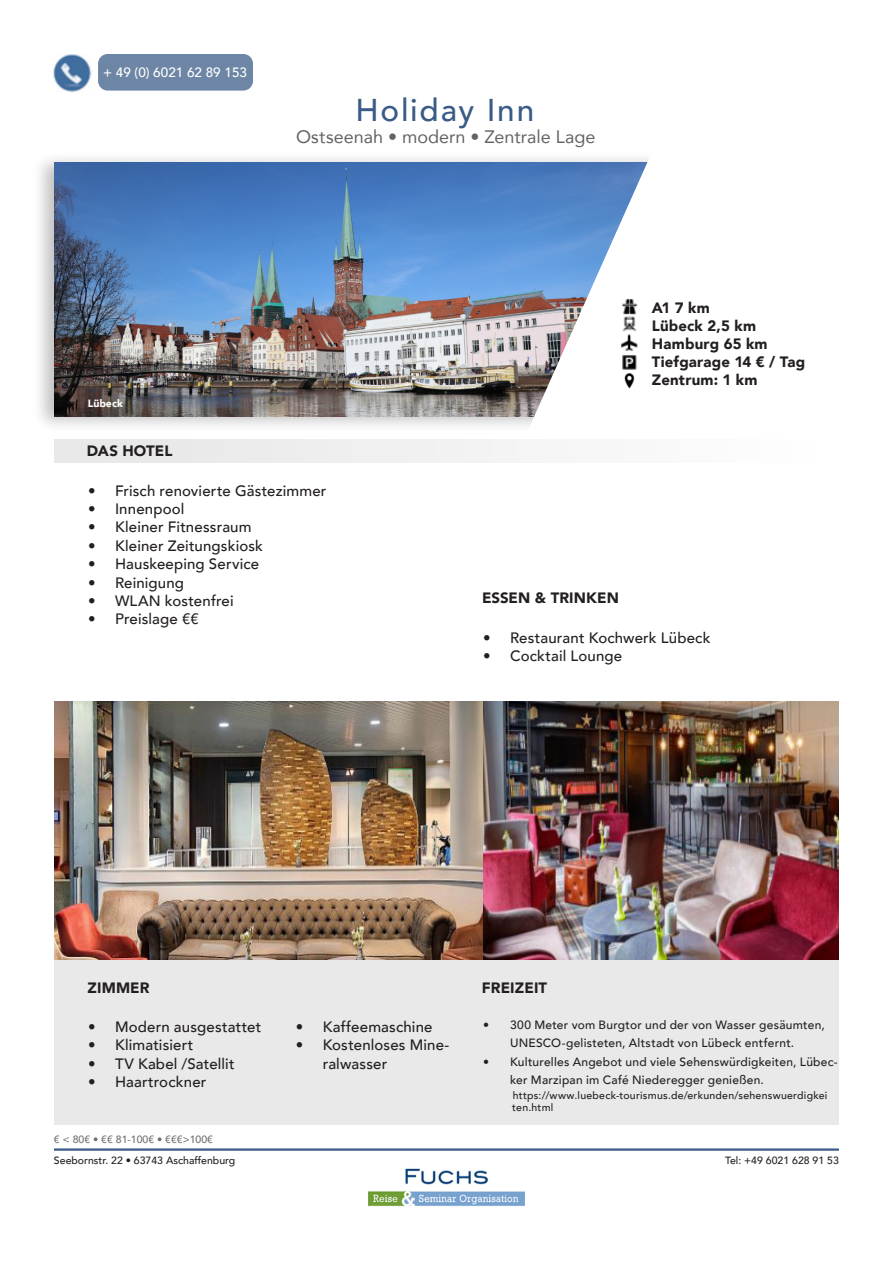
<style>
.page{position:relative;width:893px;height:1263px;background:#fff}
.page>*{position:absolute;margin:0;border:0;box-sizing:border-box;transform-origin:0 0}
.t1{font:500 31.5px "Avenir";letter-spacing:.055em;color:#3a5b86}
.t2{font:18px "Avenir";color:#636366}
.t3{font:500 15px/18.3px "Avenir";letter-spacing:.01em;color:#231f20}
.t4{font:900 15px "Avenir";letter-spacing:.01em;color:#231f20}
.t5{font:500 13.5px "Avenir";color:#fff}
.t6{font:500 12px/18.3px "Avenir";letter-spacing:.02em;color:#231f20;text-align:center}
.t7{font:500 10.5px/12.6px "Avenir";letter-spacing:.015em;color:#231f20}
.t8{font:500 10.5px "Avenir";color:#6c6d70}
.t9{font:900 10.5px "Avenir";color:#fff}
</style>
<div class="page">
<div style="left:54px;top:959px;width:785px;height:166px;background:#e9e9e9"></div>
<div style="left:99px;top:55px;width:153px;height:34px;background:#6d86a5;border-radius:9px"></div>
<div style="left:98px;top:54px;width:155px;height:37px;border:2px solid #3a5b86;border-radius:9px"></div>
<img style="left:53px;top:54px;width:39px;height:38px">
<div style="left:32px;top:151px;width:655px;height:282px;background:#231f20;opacity:.28"></div>
<img style="left:54px;top:162px;width:449px;height:254px">
<svg style="left:503px;top:151px;width:184px;height:312px"></svg>
<img style="left:54px;top:702px;width:785px;height:257px">
<div style="left:54px;top:439px;width:785px;height:23px;background:#f2f2f2"></div>
<img style="left:620px;top:298px;width:19px;height:54px">
<img style="left:623px;top:355px;width:15px;height:15px">
<img style="left:369px;top:1168px;width:155px;height:39px">
<hr style="left:54px;top:1148px;width:785px;height:3px;background:#3a5b86">
<img style="left:622px;top:373px;width:16px;height:16px">
<p class="t5" style="left:103px;top:61px;width:145px">+ 49 (0) 6021 62 89 153</p>
<p class="t1" style="left:355px;top:83px;width:180px">Holiday Inn</p>
<p class="t2" style="left:296px;top:123px;width:301px">Ostseenah • modern • Zentrale Lage</p>
<p class="t9" style="left:88px;top:395px;width:37px">Lübeck</p>
<p class="t4" style="left:87px;top:438px;width:87px">DAS HOTEL</p>
<p class="t3" style="left:88px;top:480px;width:240px">• Frisch renovierte Gästezimmer</p>
<p class="t3" style="left:88px;top:499px;width:98px">• Innenpool</p>
<p class="t3" style="left:88px;top:517px;width:165px">• Kleiner Fitnessraum</p>
<p class="t3" style="left:88px;top:536px;width:176px">• Kleiner Zeitungskiosk</p>
<p class="t3" style="left:88px;top:554px;width:173px">• Hauskeeping Service</p>
<p class="t3" style="left:88px;top:572px;width:98px">• Reinigung</p>
<p class="t3" style="left:88px;top:591px;width:147px">• WLAN kostenfrei</p>
<p class="t3" style="left:88px;top:609px;width:112px">• Preislage €€</p>
<p class="t4" style="left:652px;top:295px;width:60px">A1 7 km</p>
<p class="t4" style="left:652px;top:313px;width:106px">Lübeck 2,5 km</p>
<p class="t4" style="left:652px;top:331px;width:117px">Hamburg 65 km</p>
<p class="t4" style="left:652px;top:349px;width:155px">Tiefgarage 14 € / Tag</p>
<p class="t4" style="left:652px;top:367px;width:107px">Zentrum: 1 km</p>
<p class="t4" style="left:482px;top:585px;width:138px">ESSEN &amp; TRINKEN</p>
<p class="t3" style="left:483px;top:627px;width:229px">• Restaurant Kochwerk Lübeck</p>
<p class="t3" style="left:483px;top:646px;width:141px">• Cocktail Lounge</p>
<p class="t4" style="left:88px;top:974px;width:64px">ZIMMER</p>
<p class="t4" style="left:482px;top:974px;width:67px">FREIZEIT</p>
<p class="t6" style="left:483px;top:1015px;width:343px">• 300 Meter vom Burgtor und der von Wasser gesäumten,<br>UNESCO-gelisteten, Altstadt von Lübeck entfernt.</p>
<p class="t6" style="left:510px;top:1052px;width:329px;text-align:left;text-indent:-27px">• Kulturelles Angebot und viele Sehenswürdigkeiten, Lübec&shy;ker Marzipan im Café Niederegger genießen.</p>
<p class="t7" style="left:512px;top:1088px;width:317px">https://www.luebeck-tourismus.de/erkunden/sehenswuerdigkei ten.html</p>
<p class="t3" style="left:296px;top:1017px;width:138px">• Kaffeemaschine</p>
<p class="t3" style="left:323px;top:1035px;width:128px;text-indent:-27px">• Kostenloses Mine&shy;ralwasser</p>
<p class="t3" style="left:88px;top:1017px;width:175px">• Modern ausgestattet</p>
<p class="t3" style="left:88px;top:1035px;width:107px">• Klimatisiert</p>
<p class="t3" style="left:88px;top:1053px;width:148px">• TV Kabel /Satellit</p>
<p class="t3" style="left:88px;top:1072px;width:120px">• Haartrockner</p>
<p class="t8" style="left:54px;top:1130px;width:161px">€ &lt; 80€ • €€ 81-100€ • €€€&gt;100€</p>
<p class="t7" style="left:54px;top:1153px;width:183px">Seebornstr. 22 • 63743 Aschaffenburg</p>
<p class="t7" style="left:725px;top:1153px;width:115px">Tel: +49 6021 628 91 53</p>
</div>
